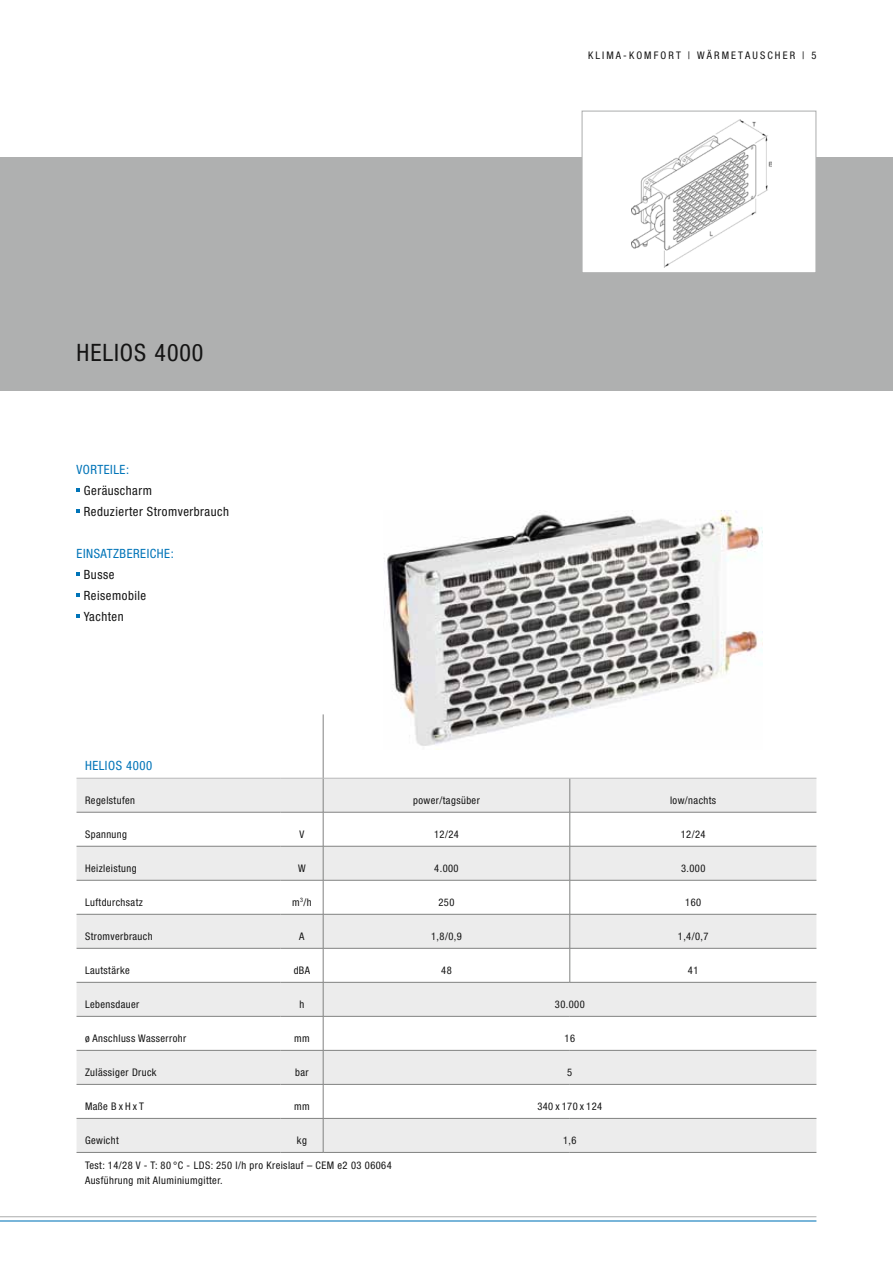
<style>
.page{position:relative;width:893px;height:1263px;background:#fff}
.page>*{position:absolute;margin:0;border:0;box-sizing:border-box;transform-origin:0 0}
.t1{font:condensed 24px "Helvetica Neue";letter-spacing:.04em;color:#141414}
.t2{font:condensed 12.75px/21px "Helvetica Neue";letter-spacing:.04em;color:#141414}
.t3{font:condensed 12.75px "Helvetica Neue";letter-spacing:.04em;color:#0074b8}
.t4{font:condensed 10.5px "Helvetica Neue";letter-spacing:.04em;color:#141414}
.t5{font:condensed 10.5px "Helvetica Neue";letter-spacing:.2em;color:#141414}
</style>
<div class="page">
<hr style="left:0;top:1216px;width:816px;height:1px;background:#afb0b0">
<hr style="left:0;top:1220px;width:816px;height:1px;background:#0074b8">
<div style="left:0;top:157px;width:893px;height:234px;background:#afb0b0"></div>
<div style="left:582px;top:111px;width:234px;height:162px;background:#fff"></div>
<img style="left:631px;top:119px;width:140px;height:148px">
<div style="left:581px;top:111px;width:235px;height:162px;border:1px solid #afb0b0"></div>
<div style="left:77px;top:779px;width:739px;height:33px;background:#ececec"></div>
<svg style="left:77px;top:847px;width:739px;height:305px;fill:#ececec"></svg>
<hr style="left:323px;top:778px;width:1px;height:34px;background:#818281">
<hr style="left:570px;top:778px;width:1px;height:34px;background:#818281">
<hr style="left:323px;top:812px;width:247px;height:1px;background:#818281">
<hr style="left:323px;top:812px;width:1px;height:34px;background:#818281">
<hr style="left:570px;top:812px;width:246px;height:1px;background:#818281">
<hr style="left:570px;top:812px;width:1px;height:34px;background:#818281">
<hr style="left:323px;top:846px;width:247px;height:1px;background:#818281">
<hr style="left:323px;top:846px;width:1px;height:34px;background:#818281">
<hr style="left:570px;top:846px;width:246px;height:1px;background:#818281">
<hr style="left:570px;top:846px;width:1px;height:34px;background:#818281">
<hr style="left:323px;top:880px;width:247px;height:1px;background:#818281">
<hr style="left:323px;top:880px;width:1px;height:34px;background:#818281">
<hr style="left:570px;top:880px;width:246px;height:1px;background:#818281">
<hr style="left:570px;top:880px;width:1px;height:34px;background:#818281">
<hr style="left:323px;top:914px;width:247px;height:1px;background:#818281">
<hr style="left:323px;top:914px;width:1px;height:34px;background:#818281">
<hr style="left:570px;top:914px;width:246px;height:1px;background:#818281">
<hr style="left:570px;top:914px;width:1px;height:34px;background:#818281">
<hr style="left:323px;top:948px;width:247px;height:1px;background:#818281">
<hr style="left:323px;top:948px;width:1px;height:34px;background:#818281">
<hr style="left:570px;top:948px;width:246px;height:1px;background:#818281">
<hr style="left:570px;top:948px;width:1px;height:34px;background:#818281">
<hr style="left:323px;top:982px;width:247px;height:1px;background:#818281">
<hr style="left:323px;top:982px;width:1px;height:34px;background:#818281">
<hr style="left:570px;top:982px;width:246px;height:1px;background:#818281">
<hr style="left:323px;top:1016px;width:247px;height:1px;background:#818281">
<hr style="left:323px;top:1016px;width:1px;height:34px;background:#818281">
<hr style="left:570px;top:1016px;width:246px;height:1px;background:#818281">
<hr style="left:323px;top:1050px;width:247px;height:1px;background:#818281">
<hr style="left:323px;top:1050px;width:1px;height:34px;background:#818281">
<hr style="left:570px;top:1050px;width:246px;height:1px;background:#818281">
<hr style="left:323px;top:1084px;width:247px;height:1px;background:#818281">
<hr style="left:323px;top:1084px;width:1px;height:34px;background:#818281">
<hr style="left:570px;top:1084px;width:246px;height:1px;background:#818281">
<hr style="left:323px;top:1118px;width:247px;height:1px;background:#818281">
<hr style="left:323px;top:1118px;width:1px;height:34px;background:#818281">
<hr style="left:570px;top:1118px;width:246px;height:1px;background:#818281">
<hr style="left:323px;top:1152px;width:247px;height:1px;background:#818281">
<hr style="left:570px;top:1152px;width:246px;height:1px;background:#818281">
<hr style="left:77px;top:812px;width:204px;height:1px;background:#818281">
<hr style="left:281px;top:812px;width:42px;height:1px;background:#818281">
<hr style="left:77px;top:846px;width:204px;height:1px;background:#818281">
<hr style="left:281px;top:846px;width:42px;height:1px;background:#818281">
<hr style="left:77px;top:880px;width:204px;height:1px;background:#818281">
<hr style="left:281px;top:880px;width:42px;height:1px;background:#818281">
<hr style="left:77px;top:914px;width:204px;height:1px;background:#818281">
<hr style="left:281px;top:914px;width:42px;height:1px;background:#818281">
<hr style="left:77px;top:948px;width:204px;height:1px;background:#818281">
<hr style="left:281px;top:948px;width:42px;height:1px;background:#818281">
<hr style="left:77px;top:982px;width:204px;height:1px;background:#818281">
<hr style="left:281px;top:982px;width:42px;height:1px;background:#818281">
<hr style="left:77px;top:1016px;width:204px;height:1px;background:#818281">
<hr style="left:281px;top:1016px;width:42px;height:1px;background:#818281">
<hr style="left:77px;top:1050px;width:204px;height:1px;background:#818281">
<hr style="left:281px;top:1050px;width:42px;height:1px;background:#818281">
<hr style="left:77px;top:1084px;width:204px;height:1px;background:#818281">
<hr style="left:281px;top:1084px;width:42px;height:1px;background:#818281">
<hr style="left:77px;top:1118px;width:204px;height:1px;background:#818281">
<hr style="left:281px;top:1118px;width:42px;height:1px;background:#818281">
<hr style="left:77px;top:1152px;width:204px;height:1px;background:#818281">
<hr style="left:281px;top:1152px;width:42px;height:1px;background:#818281">
<hr style="left:323px;top:714px;width:1px;height:64px;background:#818281">
<hr style="left:77px;top:778px;width:204px;height:1px;background:#b7b8b9">
<hr style="left:281px;top:778px;width:42px;height:1px;background:#b7b8b9">
<hr style="left:323px;top:778px;width:247px;height:1px;background:#b7b8b9">
<hr style="left:570px;top:778px;width:246px;height:1px;background:#b7b8b9">
<img style="left:384px;top:510px;width:378px;height:240px">
<h1 class="t1" style="left:77px;top:339px;width:128px">Helios 4000</h1>
<p class="t3" style="left:77px;top:462px;width:54px">vorteile:</p>
<p class="t2" style="left:84px;top:479px;width:147px">Geräuscharm<br>Reduzierter Stromverbrauch</p>
<p class="t3" style="left:77px;top:546px;width:99px">Ei nsatzbereiche:</p>
<p class="t2" style="left:84px;top:563px;width:64px">Busse<br>Reisemobile<br>Yachten</p>
<p class="t5" style="left:588px;top:50px;width:230px">Kli ma-Komf ort | wärmeta uscher | 5</p>
<p class="t3" style="left:85px;top:758px;width:69px">HELIOS 4000</p>
<p class="t4" style="left:85px;top:794px;width:52px">Regelstufen</p>
<p class="t4" style="left:413px;top:794px;width:68px">power/tagsüber</p>
<p class="t4" style="left:670px;top:794px;width:48px">low/nachts</p>
<p class="t4" style="left:85px;top:828px;width:44px">Spannung</p>
<p class="t4" style="left:299px;top:828px;width:6px">V</p>
<p class="t4" style="left:434px;top:828px;width:26px">12/24</p>
<p class="t4" style="left:681px;top:828px;width:26px">12/24</p>
<p class="t4" style="left:85px;top:862px;width:53px">Heizleistung</p>
<p class="t4" style="left:298px;top:862px;width:9px">W</p>
<p class="t4" style="left:434px;top:862px;width:26px">4.000</p>
<p class="t4" style="left:681px;top:862px;width:26px">3.000</p>
<p class="t4" style="left:85px;top:896px;width:60px">Luftdurchsatz</p>
<p class="t4" style="left:292px;top:896px;width:21px">m<sup>3</sup>/h</p>
<p class="t4" style="left:438px;top:896px;width:17px">250</p>
<p class="t4" style="left:685px;top:896px;width:17px">160</p>
<p class="t4" style="left:85px;top:930px;width:69px">Stromverbrauch</p>
<p class="t4" style="left:299px;top:930px;width:7px">A</p>
<p class="t4" style="left:431px;top:930px;width:32px">1,8/0,9</p>
<p class="t4" style="left:678px;top:930px;width:32px">1,4/0,7</p>
<p class="t4" style="left:85px;top:964px;width:46px">Lautstärke</p>
<p class="t4" style="left:294px;top:964px;width:18px">dBA</p>
<p class="t4" style="left:441px;top:964px;width:12px">48</p>
<p class="t4" style="left:688px;top:964px;width:12px">41</p>
<p class="t4" style="left:85px;top:998px;width:56px">Lebensdauer</p>
<p class="t4" style="left:299px;top:998px;width:6px">h</p>
<p class="t4" style="left:555px;top:998px;width:31px">30.000</p>
<p class="t4" style="left:85px;top:1032px;width:103px">ø Anschluss Wasserrohr</p>
<p class="t4" style="left:294px;top:1032px;width:17px">mm</p>
<p class="t4" style="left:564px;top:1032px;width:12px">16</p>
<p class="t4" style="left:85px;top:1066px;width:73px">Zulässiger Druck</p>
<p class="t4" style="left:295px;top:1066px;width:15px">bar</p>
<p class="t4" style="left:567px;top:1066px;width:7px">5</p>
<p class="t4" style="left:85px;top:1100px;width:61px">Maße BxH xT</p>
<p class="t4" style="left:294px;top:1100px;width:17px">mm</p>
<p class="t4" style="left:537px;top:1100px;width:66px">340 x 170 x 124</p>
<p class="t4" style="left:85px;top:1134px;width:35px">Gewicht</p>
<p class="t4" style="left:297px;top:1134px;width:11px">kg</p>
<p class="t4" style="left:563px;top:1134px;width:15px">1,6</p>
<p class="t4" style="left:85px;top:1159px;width:238px">Test: 14/28 V - T: 80 °C - LDS: 250 l/h pro Kreislauf – CEM</p>
<p class="t4" style="left:338px;top:1159px;width:56px">e2 03 06064</p>
<p class="t4" style="left:85px;top:1174px;width:139px">Ausführung mit Aluminiumgitter.</p>
</div>
